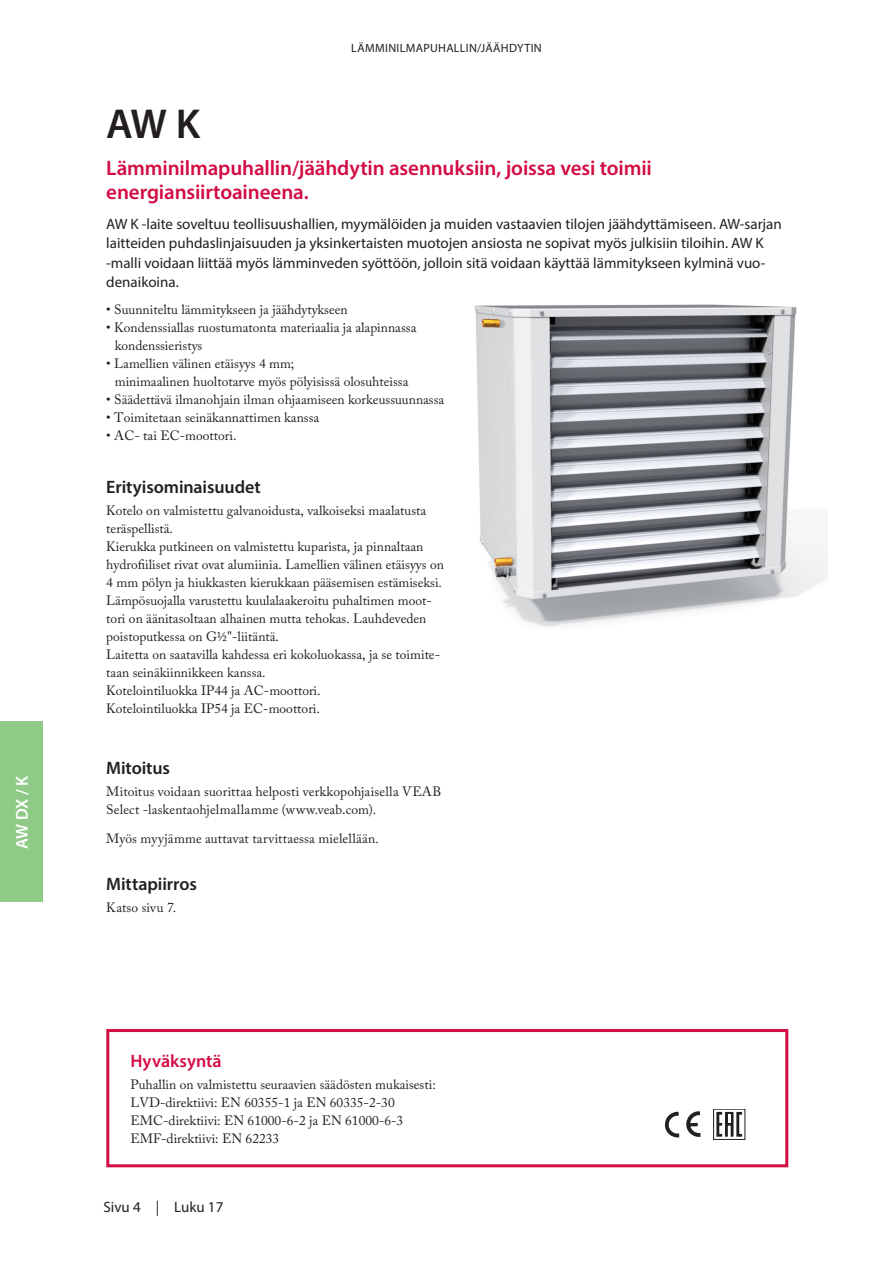
<style>
.page{position:relative;width:893px;height:1263px;background:#fff}
.page>*{position:absolute;margin:0;border:0;box-sizing:border-box;transform-origin:0 0}
.Rubrik_-_Svart{font:600 42px "Myriad Pro";color:#231f20}
.Mell2_-_Röd{font:600 21px/24px "Myriad Pro";letter-spacing:-.01em;color:#d20d44}
.Mell_-_Svart{font:600 18px "Myriad Pro";letter-spacing:-.005em;color:#231f20}
.Mell_-_Röd{font:600 18px "Myriad Pro";color:#d20d44}
.t1{font:600 17.25px "Myriad Pro";color:#fff}
.Ingress{font:15px/19.5px "Myriad Pro";color:#231f20}
.bröd{font:13.5px/18px "Adobe Caslon Pro";color:#231f20}
.Punktlista{font:13.5px/18px "Adobe Caslon Pro";color:#231f20}
.Mell2_-_Svart{font:13.5px/18px "Adobe Caslon Pro";letter-spacing:.01em;color:#231f20}
.TOP{font:12px "Myriad Pro";letter-spacing:.03em;color:#231f20}
</style>
<div class="page">
<img style="left:665px;top:1111px;width:36px;height:27px">
<svg style="left:716px;top:1112px;width:26px;height:25px"></svg>
<img style="left:474px;top:304px;width:354px;height:323px">
<div style="left:106px;top:1029px;width:682px;height:138px;border:3px solid #d20d44"></div>
<div style="left:0;top:722px;width:43px;height:180px;background:#8fcb87"></div>
<p class="t1" style="left:11px;top:849px;width:75px;rotate:-90deg">AW DX / K</p>
<p class="TOP" style="left:351px;top:40px;width:192px">LÄMMINILMAPUHALLIN/JÄÄHDYTIN</p>
<p class="Rubrik_-_Svart" style="left:106px;top:97px;width:95px">AW K</p>
<p class="Mell2_-_Röd" style="left:106px;top:155px;width:547px">Lämminilmapuhallin/jäähdytin asennuksiin, joissa vesi toimii energiansiirtoaineena.</p>
<p class="Ingress" style="left:106px;top:214px;width:677px">AW K -laite soveltuu teollisuushallien, myymälöiden ja muiden vastaavien tilojen jäähdyttämiseen. AW-sarjan laitteiden puhdaslinjaisuuden ja yksinkertaisten muotojen ansiosta ne sopivat myös julkisiin tiloihin. AW K -malli voidaan liittää myös lämminveden syöttöön, jolloin sitä voidaan käyttää lämmitykseen kylminä vuo&shy;denaikoina.</p>
<p class="Punktlista" style="left:106px;top:300px;width:243px">• Suunniteltu lämmitykseen ja jäähdytykseen</p>
<p class="Punktlista" style="left:115px;top:318px;width:303px;text-indent:-9px">• Kondenssiallas ruostumatonta materiaalia ja alapinnassa kondenssieristys</p>
<p class="Punktlista" style="left:115px;top:354px;width:295px;text-indent:-9px">• Lamellien välinen etäisyys 4 mm;<br>minimaalinen huoltotarve myös pölyisissä olosuhteissa</p>
<p class="Punktlista" style="left:106px;top:390px;width:339px">• Säädettävä ilmanohjain ilman ohjaamiseen korkeussuunnassa</p>
<p class="Punktlista" style="left:106px;top:408px;width:214px">• Toimitetaan seinäkannattimen kanssa</p>
<p class="Punktlista" style="left:106px;top:426px;width:132px">• AC- tai EC-moottori.</p>
<p class="Mell_-_Svart" style="left:106px;top:475px;width:156px">Erityisominaisuudet</p>
<p class="bröd" style="left:106px;top:501px;width:321px">Kotelo on valmistettu galvanoidusta, valkoiseksi maalatusta teräspellistä.</p>
<p class="bröd" style="left:106px;top:537px;width:339px">Kierukka putkineen on valmistettu kuparista, ja pinnaltaan hydrofiiliset rivat ovat alumiinia. Lamellien välinen etäisyys on 4 mm pölyn ja hiukkasten kierukkaan pääsemisen estämiseksi.<br>Lämpösuojalla varustettu kuulalaakeroitu puhaltimen moot&shy;tori on äänitasoltaan alhainen mutta tehokas. Lauhdeveden poistoputkessa on G½"-liitäntä.<br>Laitetta on saatavilla kahdessa eri kokoluokassa, ja se toimite&shy;taan seinäkiinnikkeen kanssa.<br>Kotelointiluokka IP44 ja AC-moottori.</p>
<p class="bröd" style="left:106px;top:699px;width:215px">Kotelointiluokka IP54 ja EC-moottori.</p>
<p class="Mell_-_Svart" style="left:106px;top:756px;width:65px">Mitoitus</p>
<p class="Mell2_-_Svart" style="left:106px;top:783px;width:337px">Mitoitus voidaan suorittaa helposti verkkopohjaisella VEAB<br>Select -laskentaohjelmallamme (www.veab.com).</p>
<p class="Mell2_-_Svart" style="left:106px;top:829px;width:274px">Myös myyjämme auttavat tarvittaessa mielellään.</p>
<p class="Mell_-_Svart" style="left:106px;top:872px;width:92px">Mittapiirros</p>
<p class="Mell2_-_Svart" style="left:106px;top:899px;width:71px">Katso sivu 7.</p>
<p class="Mell_-_Röd" style="left:131px;top:1049px;width:93px">Hyväksyntä</p>
<p class="bröd" style="left:131px;top:1075px;width:307px">Puhallin on valmistettu seuraavien säädösten mukaisesti:</p>
<p class="bröd" style="left:131px;top:1093px;width:266px">LVD-direktiivi: EN 60355-1 ja EN 60335-2-30</p>
<p class="bröd" style="left:131px;top:1111px;width:274px">EMC-direktiivi: EN 61000-6-2 ja EN 61000-6-3</p>
<p class="bröd" style="left:131px;top:1129px;width:150px">EMF-direktiivi: EN 62233</p>
<p class="Ingress" style="left:103px;top:1197px;width:121px">Sivu 4 | Luku 17</p>
</div>
